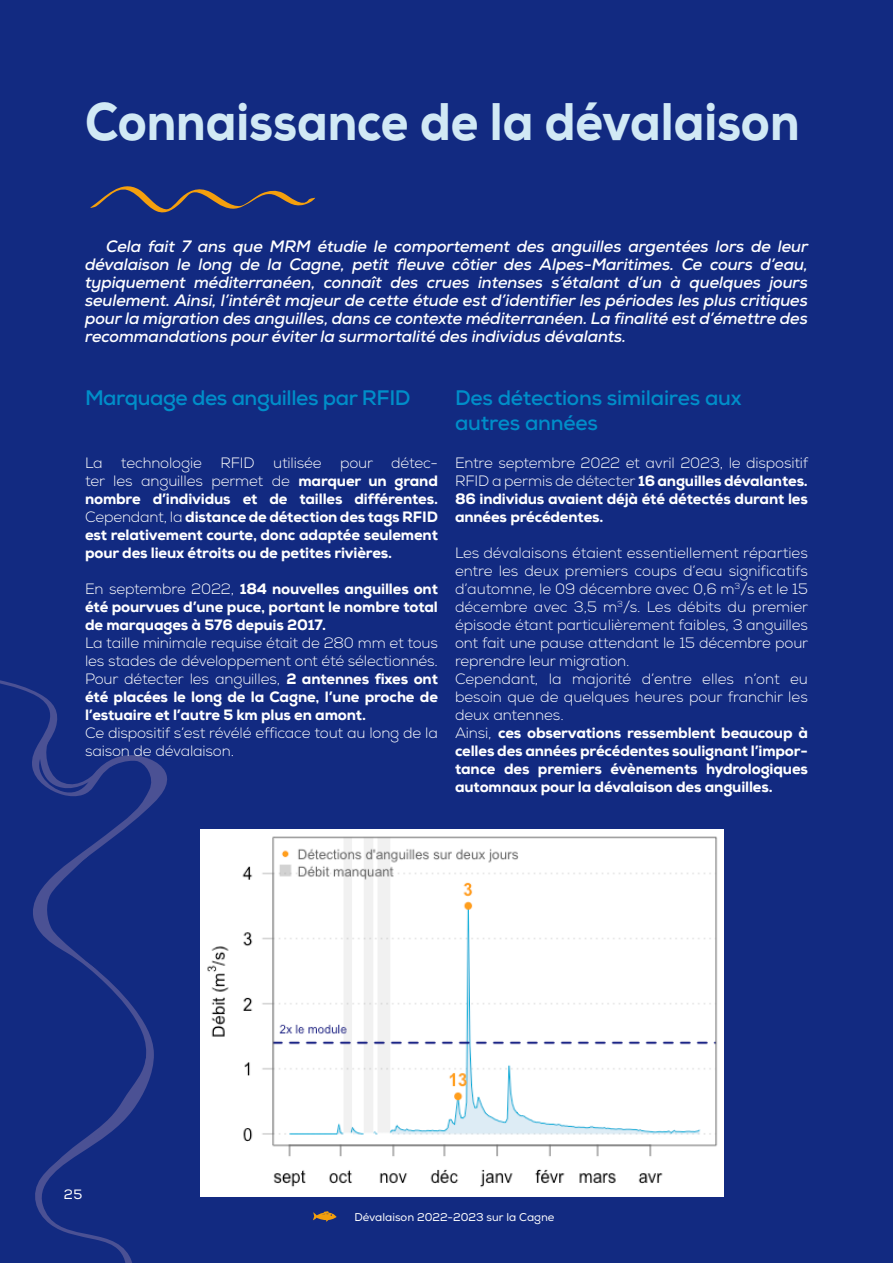
<style>
.page{position:relative;width:893px;height:1263px;background:#122a81}
.page>*{position:absolute;margin:0;border:0;box-sizing:border-box;transform-origin:0 0}
.t1{font:800 52.8px "Nexa";color:#d1e9f5;scale:.91 1}
.t2{font:700 21px/25.2px "Nexa";letter-spacing:-.01em;color:#008ec9}
.t3{font:italic 700 16.5px/18px "Nexa";letter-spacing:-.01em;color:#fff;text-align:justify}
.t4{font:300 15px/18px "Nexa";letter-spacing:-.01em;color:#fff}
.t5{font:800 15px/18px "Nexa";letter-spacing:-.01em;color:#fff;text-align:justify}
.t6{font:13.5px "Nexa";color:#fff}
.t7{font:11.25px "Nexa";color:#fff}
.s1{font-weight:300}
.s2{font-weight:800}
</style>
<div class="page">
<svg style="left:0;top:680px;width:154px;height:583px"></svg>
<svg style="left:36px;top:855px;width:64px;height:119px"></svg>
<svg style="left:46px;top:1054px;width:102px;height:119px"></svg>
<svg style="left:38px;top:737px;width:129px;height:80px"></svg>
<svg style="left:90px;top:186px;width:225px;height:27px"></svg>
<img style="left:200px;top:829px;width:523px;height:367px">
<svg style="left:313px;top:1211px;width:24px;height:11px"></svg>
<h1 class="t1" style="left:85px;top:88px;width:787px">Connaissance de la dévalaison</h1>
<p class="t3" style="left:85px;top:237px;width:725px;text-indent:21px">Cela fait 7 ans que MRM étudie le comportement des anguilles argentées lors de leur dévalaison le long de la Cagne, petit fleuve côtier des Alpes-Maritimes. Ce cours d’eau, typiquement méditerranéen, connaît des crues intenses s’étalant d’un à quelques jours seulement. Ainsi, l’intérêt majeur de cette étude est d’identifier les périodes les plus critiques pour la migration des anguilles, dans ce contexte méditerranéen. La finalité est d’émettre des recommandations pour éviter la surmortalité des individus dévalants.</p>
<h2 class="t2" style="left:85px;top:385px;width:327px">Marquage des anguilles par RFID</h2>
<p class="t5" style="left:85px;top:454px;width:354px"><span class="s1">La technologie RFID utilisée pour détec&shy;ter les anguilles permet de</span> marquer un grand nombre d’individus et de tailles différentes.<br><span class="s1">Cependant, la</span> distance de détection des tags RFID est relativement courte, donc adaptée seulement pour des lieux étroits ou de petites rivières.</p>
<p class="t5" style="left:85px;top:580px;width:354px"><span class="s1">En septembre 2022,</span> 184 nouvelles anguilles ont été pourvues d’une puce, portant le nombre total de marquages à 576 depuis 2017.</p>
<p class="t4" style="left:85px;top:634px;width:354px;text-align:justify">La taille minimale requise était de 280 mm et tous les stades de développement ont été sélectionnés.<br>Pour détecter les anguilles, <span class="s2">2 antennes fixes ont été placées le long de la Cagne, l’une proche de l’estuaire et l’autre 5 km plus en amont.</span></p>
<p class="t4" style="left:85px;top:724px;width:354px">Ce dispositif s’est révélé efficace tout au long de la saison de dévalaison.</p>
<h2 class="t2" style="left:455px;top:385px;width:288px">Des détections similaires aux autres années</h2>
<p class="t5" style="left:455px;top:454px;width:355px"><span class="s1">Entre septembre 2022 et avril 2023, le dispositif RFID a permis de détecter</span> 16 anguilles dévalantes.<br>86 individus avaient déjà été détectés durant les années précédentes.</p>
<p class="t4" style="left:455px;top:544px;width:355px">Les dévalaisons étaient essentiellement réparties entre les deux premiers coups d’eau significatifs d’automne, le 09 décembre avec 0,6 m<sup>3</sup>/s et le 15 décembre avec 3,5 m<sup>3</sup>/s. Les débits du premier épisode étant particulièrement faibles, 3 anguilles ont fait une pause attendant le 15 décembre pour reprendre leur migration.<br>Cependant, la majorité d’entre elles n’ont eu besoin que de quelques heures pour franchir les deux antennes.<br>Ainsi, <span class="s2">ces observations ressemblent beaucoup à celles des années précédentes soulignant l’impor&shy;tance des premiers évènements hydrologiques automnaux pour la dévalaison des anguilles.</span></p>
<p class="t6" style="left:64px;top:1186px;width:20px">25</p>
<p class="t7" style="left:354px;top:1211px;width:202px">Dévalaison 2022-2023 sur la Cagne</p>
</div>
